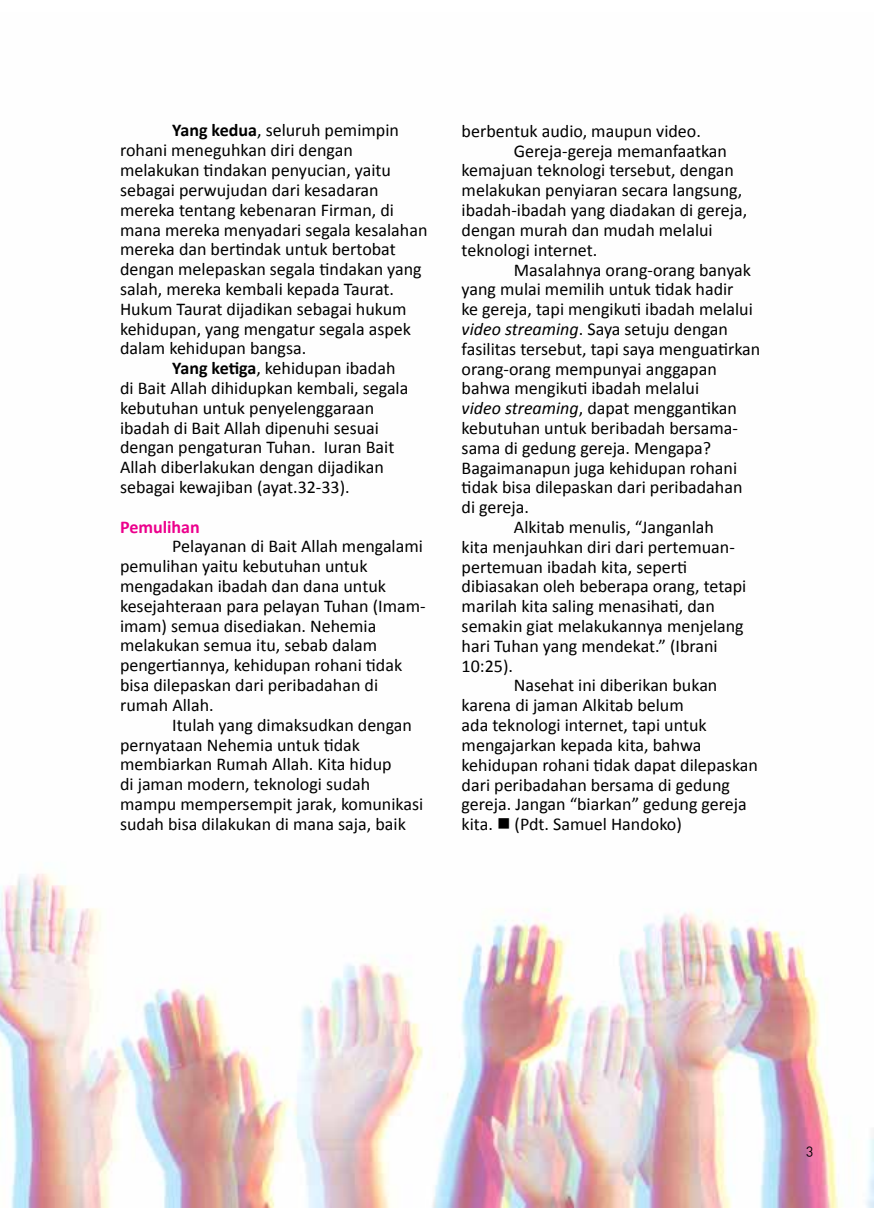
<style>
.page{position:relative;width:874px;height:1208px;background:#fff}
.page>*{position:absolute;margin:0;border:0;box-sizing:border-box;transform-origin:0 0}
.t1{font:18px/19.8px "Calibri";color:#000}
.t2{font:700 18px "Calibri";color:#ec008c}
.t3{font:14px "DIN Alternate";color:#000}
.s1{font-weight:700}
.s2{font-style:italic}
</style>
<div class="page">
<img style="left:0;top:873px;width:873px;height:335px">
<p class="t1" style="left:172px;top:121px;width:228px"><span class="s1">Yang kedua</span>, seluruh pemimpin</p>
<p class="t1" style="left:120px;top:140px;width:234px">rohani meneguhkan diri dengan</p>
<p class="t1" style="left:120px;top:160px;width:272px">melakukan tindakan penyucian, yaitu</p>
<p class="t1" style="left:120px;top:180px;width:260px">sebagai perwujudan dari kesadaran</p>
<p class="t1" style="left:120px;top:200px;width:275px">mereka tentang kebenaran Firman, di</p>
<p class="t1" style="left:120px;top:220px;width:309px">mana mereka menyadari segala kesalahan</p>
<p class="t1" style="left:120px;top:239px;width:277px">mereka dan bertindak untuk bertobat</p>
<p class="t1" style="left:120px;top:259px;width:303px">dengan melepaskan segala tindakan yang</p>
<p class="t1" style="left:120px;top:279px;width:275px">salah, mereka kembali kepada Taurat.</p>
<p class="t1" style="left:120px;top:299px;width:288px">Hukum Taurat dijadikan sebagai hukum</p>
<p class="t1" style="left:120px;top:319px;width:292px">kehidupan, yang mengatur segala aspek</p>
<p class="t1" style="left:120px;top:338px;width:188px">dalam kehidupan bangsa.</p>
<p class="t1" style="left:172px;top:358px;width:224px"><span class="s1">Yang ketiga</span>, kehidupan ibadah</p>
<p class="t1" style="left:120px;top:378px;width:290px">di Bait Allah dihidupkan kembali, segala</p>
<p class="t1" style="left:120px;top:398px;width:256px">kebutuhan untuk penyelenggaraan</p>
<p class="t1" style="left:120px;top:418px;width:260px">ibadah di Bait Allah dipenuhi sesuai</p>
<p class="t1" style="left:120px;top:437px;width:276px">dengan pengaturan Tuhan. Iuran Bait</p>
<p class="t1" style="left:120px;top:457px;width:265px">Allah diberlakukan dengan dijadikan</p>
<p class="t1" style="left:120px;top:477px;width:231px">sebagai kewajiban (ayat.32-33).</p>
<p class="t2" style="left:120px;top:515px;width:81px">Pemulihan</p>
<p class="t1" style="left:120px;top:536px;width:307px;text-indent:52px">Pelayanan di Bait Allah mengalami pemulihan yaitu kebutuhan untuk mengadakan ibadah dan dana untuk kesejahteraan para pelayan Tuhan (Imam&shy;imam) semua disediakan. Nehemia melakukan semua itu, sebab dalam pengertiannya, kehidupan rohani tidak bisa dilepaskan dari peribadahan di rumah Allah.</p>
<p class="t1" style="left:120px;top:715px;width:304px;text-indent:52px">Itulah yang dimaksudkan dengan pernyataan Nehemia untuk tidak membiarkan Rumah Allah. Kita hidup<br>di jaman modern, teknologi sudah mampu mempersempit jarak, komunikasi sudah bisa dilakukan di mana saja, baik</p>
<p class="t1" style="left:461px;top:121px;width:241px">berbentuk audio, maupun video.</p>
<p class="t1" style="left:513px;top:141px;width:214px">Gereja-gereja memanfaatkan</p>
<p class="t1" style="left:461px;top:161px;width:274px">kemajuan teknologi tersebut, dengan</p>
<p class="t1" style="left:461px;top:180px;width:282px">melakukan penyiaran secara langsung,</p>
<p class="t1" style="left:461px;top:200px;width:287px">ibadah-ibadah yang diadakan di gereja,</p>
<p class="t1" style="left:461px;top:220px;width:252px">dengan murah dan mudah melalui</p>
<p class="t1" style="left:461px;top:240px;width:137px">teknologi internet.</p>
<p class="t1" style="left:513px;top:260px;width:238px">Masalahnya orang-orang banyak</p>
<p class="t1" style="left:461px;top:279px;width:273px">yang mulai memilih untuk tidak hadir</p>
<p class="t1" style="left:461px;top:299px;width:292px">ke gereja, tapi mengikuti ibadah melalui</p>
<p class="t1" style="left:461px;top:319px;width:268px"><span class="s2">video streaming</span>. Saya setuju dengan</p>
<p class="t1" style="left:461px;top:339px;width:300px">fasilitas tersebut, tapi saya menguatirkan</p>
<p class="t1" style="left:461px;top:359px;width:256px">orang-orang mempunyai anggapan</p>
<p class="t1" style="left:461px;top:378px;width:239px">bahwa mengikuti ibadah melalui</p>
<p class="t1" style="left:461px;top:398px;width:277px"><span class="s2">video streaming</span>, dapat menggantikan</p>
<p class="t1" style="left:461px;top:418px;width:278px">kebutuhan untuk beribadah bersama-</p>
<p class="t1" style="left:461px;top:438px;width:251px">sama di gedung gereja. Mengapa?</p>
<p class="t1" style="left:461px;top:458px;width:277px">Bagaimanapun juga kehidupan rohani</p>
<p class="t1" style="left:461px;top:477px;width:282px">tidak bisa dilepaskan dari peribadahan</p>
<p class="t1" style="left:461px;top:497px;width:69px">di gereja.</p>
<p class="t1" style="left:513px;top:517px;width:201px">Alkitab menulis, “Janganlah</p>
<p class="t1" style="left:461px;top:537px;width:274px">kita menjauhkan diri dari pertemuan-</p>
<p class="t1" style="left:461px;top:557px;width:227px">pertemuan ibadah kita, seperti</p>
<p class="t1" style="left:461px;top:576px;width:286px">dibiasakan oleh beberapa orang, tetapi</p>
<p class="t1" style="left:461px;top:596px;width:255px">marilah kita saling menasihati, dan</p>
<p class="t1" style="left:461px;top:616px;width:283px">semakin giat melakukannya menjelang</p>
<p class="t1" style="left:461px;top:636px;width:257px">hari Tuhan yang mendekat.” (Ibrani</p>
<p class="t1" style="left:461px;top:656px;width:53px">10:25).</p>
<p class="t1" style="left:513px;top:675px;width:205px">Nasehat ini diberikan bukan</p>
<p class="t1" style="left:461px;top:695px;width:223px">karena di jaman Alkitab belum</p>
<p class="t1" style="left:461px;top:715px;width:246px">ada teknologi internet, tapi untuk</p>
<p class="t1" style="left:461px;top:735px;width:241px">mengajarkan kepada kita, bahwa</p>
<p class="t1" style="left:461px;top:755px;width:298px">kehidupan rohani tidak dapat dilepaskan</p>
<p class="t1" style="left:461px;top:774px;width:270px">dari peribadahan bersama di gedung</p>
<p class="t1" style="left:461px;top:794px;width:286px">gereja. Jangan “biarkan” gedung gereja</p>
<p class="t1" style="left:461px;top:814px;width:222px">kita. ■ (Pdt. Samuel Handoko)</p>
<p class="t3" style="left:805px;top:1141px;width:9px">3</p>
</div>
